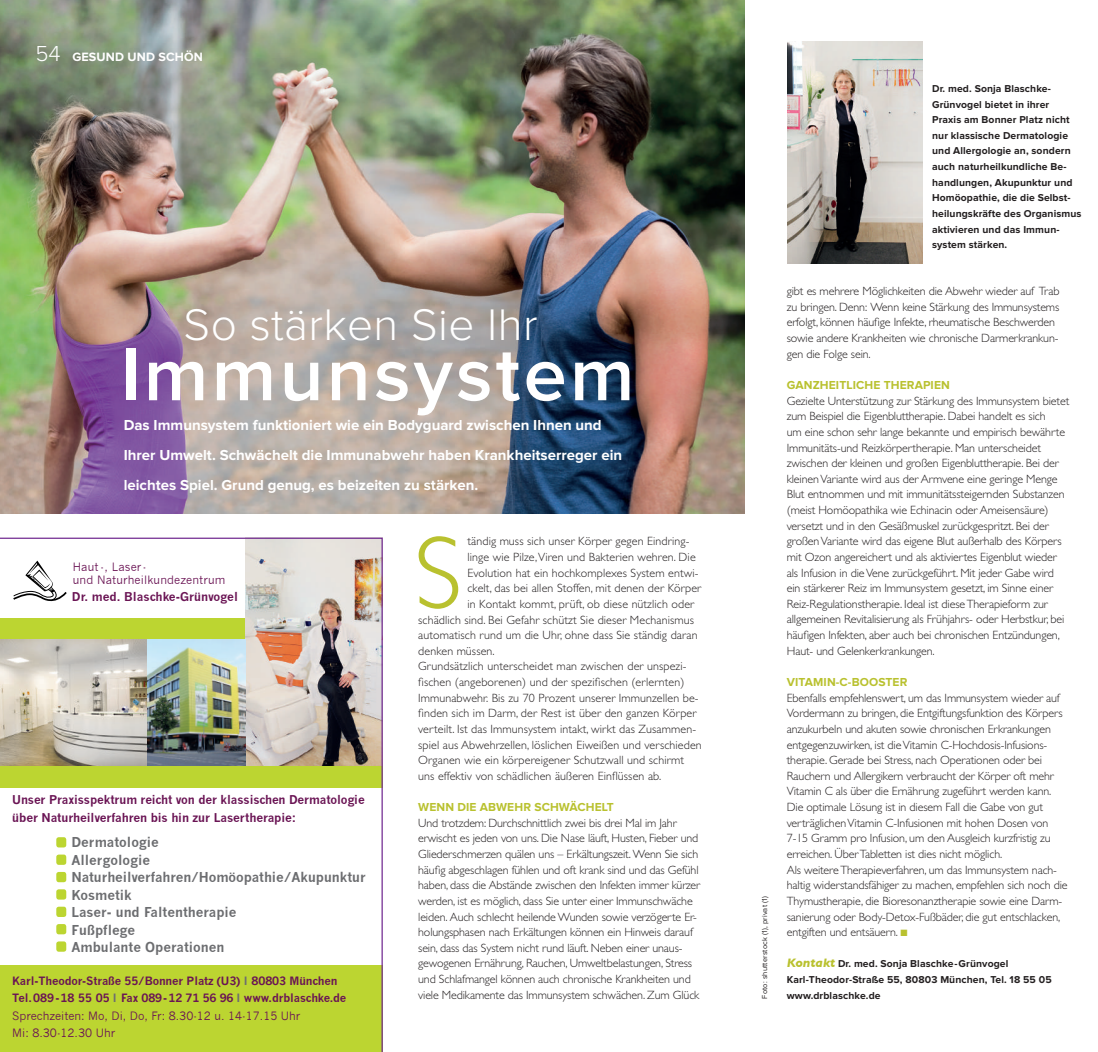
<style>
.page{position:relative;width:1098px;height:1052px;background:#fff}
.page>*{position:absolute;margin:0;border:0;box-sizing:border-box;transform-origin:0 0}
.t1{font:300 103.62px "Gill Sans CE";color:#b9c12f}
.t2{font:600 77.62px "Proxima Nova";letter-spacing:.04em;color:#fff}
.t3{font:300 45.88px "Proxima Nova";letter-spacing:.01em;color:#fff}
.t4{font:700 15px/30px "Proxima Nova";color:#fff}
.t5{font:700 13.38px/17.5px "News Gothic";color:#6c6d70}
.t6{font:700 12.5px "Proxima Nova";letter-spacing:.01em;color:#fff}
.t7{font:300 12px/15.6px "Gill Sans CE";letter-spacing:-.01em;color:#231f20}
.t8{font:300 12px "Gill Sans CE";letter-spacing:.01em;color:#231f20}
.t9{font:700 12px "Proxima Nova";letter-spacing:.01em;color:#b9c12f}
.t10{font:700 11.88px/17.5px "News Gothic";letter-spacing:-.01em;color:#6a1454}
.t11{font:700 11.25px/17.5px "News Gothic";letter-spacing:-.01em;color:#6a1454}
.t12{font:11.25px/13.5px "News Gothic";letter-spacing:.01em;color:#6a1454}
.t13{font:700 10.38px/15.6px "Proxima Nova";letter-spacing:.01em;color:#231f20}
.t14{font:7.5px "Proxima Nova";letter-spacing:.02em;color:#231f20}
.s1{font-weight:300;font-size:22.5px}
.s2{color:#6c6d70}
.s3{font-weight:400}
.s4{font-family:"Gill Sans";font-style:italic;font-size:12.5px;color:#b9c12f}
</style>
<div class="page">
<img style="left:0;top:0;width:744px;height:513px">
<img style="left:788px;top:41px;width:134px;height:222px">
<svg style="left:0;top:537px;width:383px;height:514px"></svg>
<p class="t6" style="left:35px;top:51px;width:169px"><span class="s1">54</span> GESUND UND SCHÖN</p>
<h3 class="t3" style="left:184px;top:303px;width:355px">So stärken Sie Ihr</h3>
<h2 class="t2" style="left:120px;top:339px;width:516px">Immunsystem</h2>
<p class="t4" style="left:124px;top:410px;width:500px">Das Immunsystem funktioniert wie ein Bodyguard zwischen Ihnen und<br>Ihrer Umwelt. Schwächelt die Immunabwehr haben Krankheitserreger ein leichtes Spiel. Grund genug, es beizeiten zu stärken.</p>
<p class="t12" style="left:73px;top:560px;width:154px">Haut - , Laser -<br>und Naturheilkundezentrum</p>
<p class="t10" style="left:72px;top:587px;width:168px">Dr. med. Blaschke-Grünvogel</p>
<p class="t10" style="left:12px;top:790px;width:354px">Unser Praxisspektrum reicht von der klassischen Dermatologie über Naturheilverfahren bis hin zur Lasertherapie:</p>
<p class="t5" style="left:71px;top:833px;width:296px">Dermatologie<br>Allergologie<br>Naturheilverfahren/Homöopathie/Akupunktur<br>Kosmetik<br>Laser- und Faltentherapie<br>Fußpflege<br>Ambulante Operationen</p>
<p class="t11" style="left:12px;top:971px;width:336px">Karl-Theodor-Straße 55/Bonner Platz (U3) <span class="s2">I</span> 80803 München Tel. 089 - 18 55 05 <span class="s2">I</span> Fax 089 - 12 71 56 96 <span class="s2">I</span> www.drblaschke.de <span class="s3">Sprechzeiten: Mo, Di, Do, Fr: 8.30-12 u. 14-17.15 Uhr<br>Mi: 8.30-12.30 Uhr</span></p>
<h1 class="t1" style="left:414px;top:514px;width:50px">S</h1>
<p class="t8" style="left:467px;top:534px;width:224px">tändig muss sich unser Körper gegen Eindring-</p>
<p class="t8" style="left:467px;top:550px;width:230px">linge wie Pilze, Viren und Bakterien wehren. Die</p>
<p class="t8" style="left:467px;top:565px;width:233px">Evolution hat ein hochkomplexes System entwi-</p>
<p class="t8" style="left:467px;top:581px;width:235px">ckelt, das bei allen Stoffen, mit denen der Körper</p>
<p class="t8" style="left:467px;top:597px;width:228px">in Kontakt kommt, prüft, ob diese nützlich oder</p>
<p class="t8" style="left:418px;top:612px;width:277px">schädlich sind. Bei Gefahr schützt Sie dieser Mechanismus</p>
<p class="t8" style="left:418px;top:628px;width:281px">automatisch rund um die Uhr, ohne dass Sie ständig daran</p>
<p class="t8" style="left:418px;top:644px;width:78px">denken müssen.</p>
<p class="t8" style="left:418px;top:659px;width:270px">Grundsätzlich unterscheidet man zwischen der unspezi-</p>
<p class="t8" style="left:418px;top:675px;width:268px">fischen (angeborenen) und der spezifischen (erlernten)</p>
<p class="t8" style="left:418px;top:690px;width:282px">Immunabwehr. Bis zu 70 Prozent unserer Immunzellen be-</p>
<p class="t8" style="left:418px;top:706px;width:280px">finden sich im Darm, der Rest ist über den ganzen Körper</p>
<p class="t8" style="left:418px;top:722px;width:279px">verteilt. Ist das Immunsystem intakt, wirkt das Zusammen-</p>
<p class="t8" style="left:418px;top:737px;width:285px">spiel aus Abwehrzellen, löslichen Eiweißen und verschieden</p>
<p class="t8" style="left:418px;top:753px;width:267px">Organen wie ein körpereigener Schutzwall und schirmt</p>
<p class="t8" style="left:418px;top:769px;width:245px">uns effektiv von schädlichen äußeren Einflüssen ab.</p>
<p class="t9" style="left:418px;top:801px;width:197px">WENN DIE ABWEHR SCHWÄCHELT</p>
<p class="t7" style="left:418px;top:814px;width:283px">Und trotzdem: Durchschnittlich zwei bis drei Mal im Jahr erwischt es jeden von uns. Die Nase läuft, Husten, Fieber und Gliederschmerzen quälen uns – Erkältungszeit. Wenn Sie sich häufig abgeschlagen fühlen und oft krank sind und das Gefühl haben, dass die Abstände zwischen den Infekten immer kürzer werden, ist es möglich, dass Sie unter einer Immunschwäche leiden. Auch schlecht heilende Wunden sowie verzögerte Er&shy;holungsphasen nach Erkältungen können ein Hinweis darauf sein, dass das System nicht rund läuft. Neben einer unaus&shy;gewogenen Ernährung, Rauchen, Umweltbelastungen, Stress und Schlafmangel können auch chronische Krankheiten und viele Medikamente das Immunsystem schwächen. Zum Glück</p>
<p class="t14" style="left:761px;top:998px;width:104px;rotate:-90deg">Foto: shutterstock (1), privat (1)</p>
<p class="t13" style="left:932px;top:81px;width:151px">Dr. med. Sonja Blaschke-<br>Grünvogel bietet in ihrer<br>Praxis am Bonner Platz nicht nur klassische Dermatologie und Allergologie an, sondern auch naturheilkundliche Be&shy;handlungen, Akupunktur und<br>Homöopathie, die die Selbst&shy;heilungskräfte des Organismus aktivieren und das Immun&shy;system stärken.</p>
<p class="t7" style="left:787px;top:283px;width:274px">gibt es mehrere Möglichkeiten die Abwehr wieder auf Trab zu bringen. Denn: Wenn keine Stärkung des Immunsystems erfolgt, können häufige Infekte, rheumatische Beschwerden sowie andere Krankheiten wie chronische Darmerkrankun&shy;gen die Folge sein.</p>
<p class="t9" style="left:787px;top:379px;width:165px">GANZHEITLICHE THERAPIEN</p>
<p class="t7" style="left:787px;top:392px;width:284px">Gezielte Unterstützung zur Stärkung des Immunsystem bietet zum Beispiel die Eigenbluttherapie. Dabei handelt es sich<br>um eine schon sehr lange bekannte und empirisch bewährte Immunitäts-und Reizkörpertherapie. Man unterscheidet zwischen der kleinen und großen Eigenbluttherapie. Bei der kleinen Variante wird aus der Armvene eine geringe Menge Blut entnommen und mit immunitätssteigernden Substanzen (meist Homöopathika wie Echinacin oder Ameisensäure) versetzt und in den Gesäßmuskel zurückgespritzt. Bei der großen Variante wird das eigene Blut außerhalb des Körpers mit Ozon angereichert und als aktiviertes Eigenblut wieder als Infusion in die Vene zurückgeführt. Mit jeder Gabe wird ein stärkerer Reiz im Immunsystem gesetzt, im Sinne einer Reiz-Regulationstherapie. Ideal ist diese Therapieform zur allgemeinen Revitalisierung als Frühjahrs- oder Herbstkur, bei häufigen Infekten, aber auch bei chronischen Entzündungen, Haut- und Gelenkerkrankungen.</p>
<p class="t9" style="left:787px;top:676px;width:122px">VITAMIN-C-BOOSTER</p>
<p class="t7" style="left:787px;top:689px;width:282px">Ebenfalls empfehlenswert, um das Immunsystem wieder auf Vordermann zu bringen, die Entgiftungsfunktion des Körpers anzukurbeln und akuten sowie chronischen Erkrankungen entgegenzuwirken, ist die Vitamin C-Hochdosis-Infusions&shy;therapie. Gerade bei Stress, nach Operationen oder bei Rauchern und Allergikern verbraucht der Körper oft mehr Vitamin C als über die Ernährung zugeführt werden kann.<br>Die optimale Lösung ist in diesem Fall die Gabe von gut verträglichen Vitamin C-Infusionen mit hohen Dosen von 7-15 Gramm pro Infusion, um den Ausgleich kurzfristig zu erreichen. Über Tabletten ist dies nicht möglich.<br>Als weitere Therapieverfahren, um das Immunsystem nach&shy;haltig widerstandsfähiger zu machen, empfehlen sich noch die Thymustherapie, die Bioresonanztherapie sowie eine Darm&shy;sanierung oder Body-Detox-Fußbäder, die gut entschlacken, entgiften und entsäuern.</p>
<p class="t13" style="left:787px;top:956px;width:266px"><span class="s4">Kontakt</span> Dr. med. Sonja Blaschke-Grünvogel<br>Karl-Theodor-Straße 55, 80803 München, Tel. 18 55 05 www.drblaschke.de</p>
</div>
